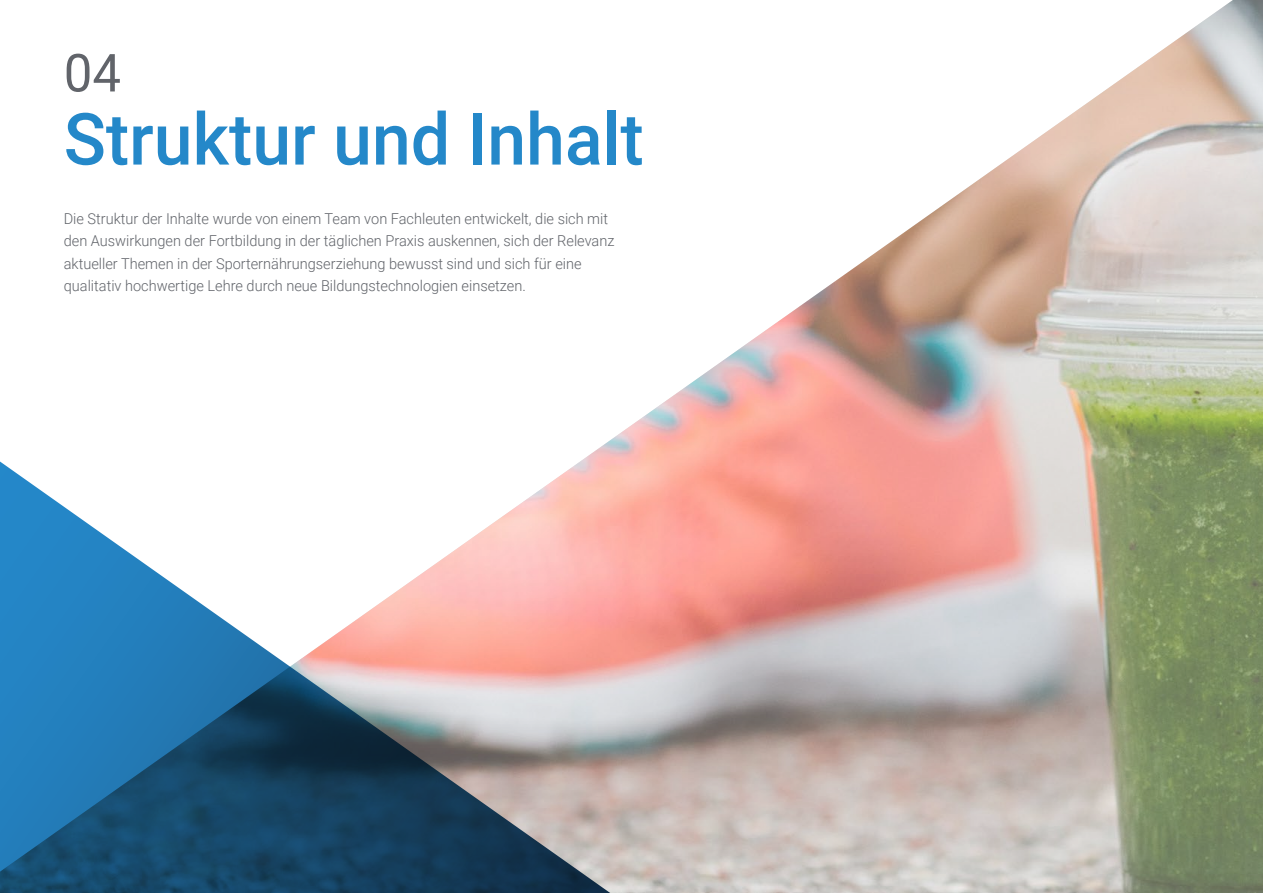
<style>
.page{position:relative;width:1263px;height:893px;background:#fff}
.page>*{position:absolute;margin:0;border:0;box-sizing:border-box;transform-origin:0 0}
.t1{font:500 72px "Roboto";color:#2488c9}
.t2{font:52.5px "Roboto";color:#61646a}
.t3{font:300 15px/22.5px "Roboto";color:#61646a}
</style>
<div class="page">
<img style="left:602px;top:0;width:661px;height:893px">
<svg style="left:0;top:446px;width:640px;height:447px"></svg>
<h2 class="t2" style="left:64px;top:36px;width:59px">04</h2>
<h1 class="t1" style="left:64px;top:89px;width:581px">Struktur und Inhalt</h1>
<p class="t3" style="left:64px;top:207px;width:552px">Die Struktur der Inhalte wurde von einem Team von Fachleuten entwickelt, die sich mit den Auswirkungen der Fortbildung in der täglichen Praxis auskennen, sich der Relevanz aktueller Themen in der Sporternährungserziehung bewusst sind und sich für eine qualitativ hochwertige Lehre durch neue Bildungstechnologien einsetzen.</p>
</div>
